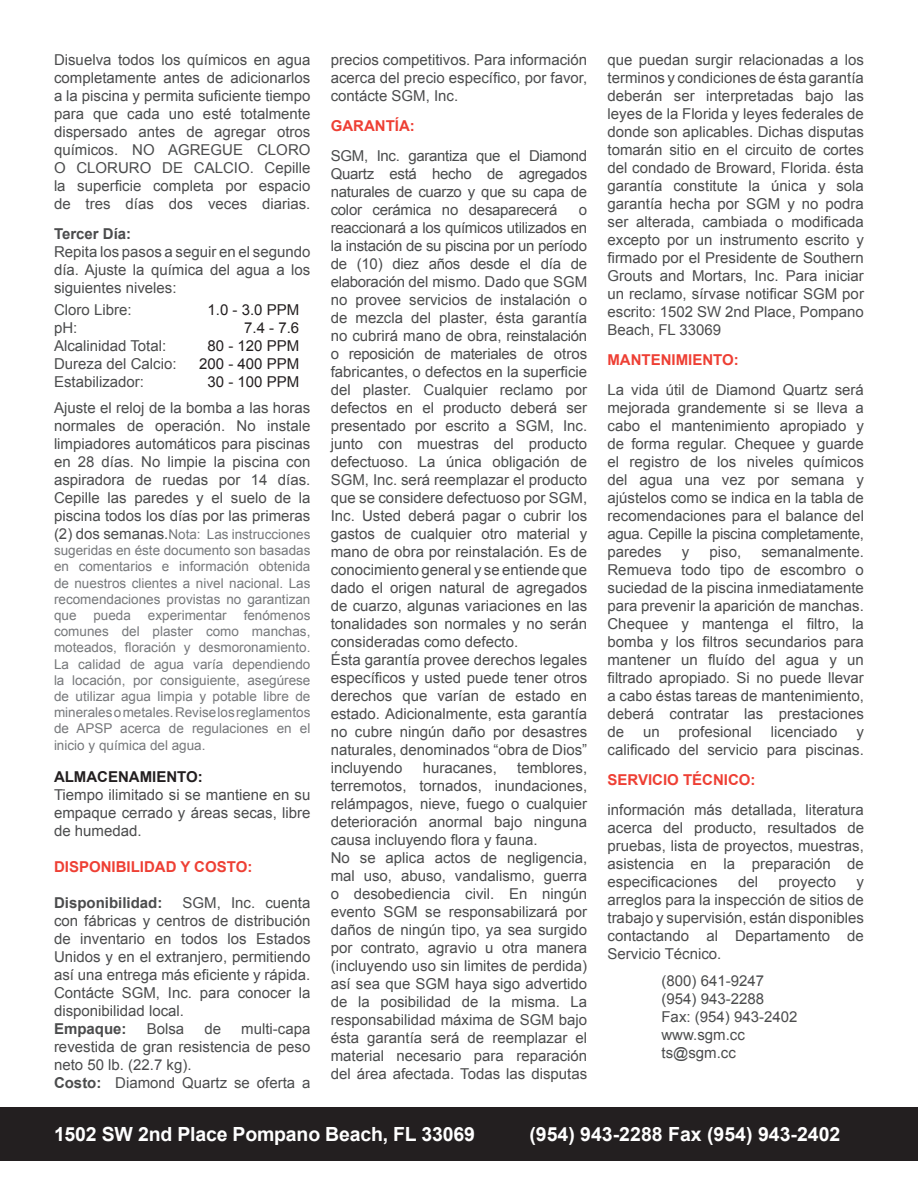
<style>
.page{position:relative;width:918px;height:1188px;background:#fff}
.page>*{position:absolute;margin:0;border:0;box-sizing:border-box;transform-origin:0 0}
.t1{font:700 19.5px "Arial";letter-spacing:-.01em;color:#fff}
.t2{font:15px/18px "Arial";color:#4b4c4d;text-align:justify}
.t3{font:700 15px "Arial";color:#ee3f34}
.t4{font:15px "Arial";color:#231f20}
.t5{font:700 15px "Arial";color:#4b4c4d}
.t6{font:700 15px "Arial";color:#231f20}
.t7{font:13.5px/16.2px "Arial";color:#76787b;text-align:justify}
.s1{font-size:15px;color:#4b4c4d}
.s2{font-weight:700}
</style>
<div class="page">
<div style="left:0;top:1107px;width:918px;height:54px;background:#231f20"></div>
<p class="t2" style="left:54px;top:51px;width:258px">Disuelva todos los químicos en agua completamente antes de adicionarlos a la piscina y permita suficiente tiempo para que cada uno esté totalmente dispersado antes de agregar otros químicos. NO AGREGUE CLORO O CLORURO DE CALCIO. Cepille la superficie completa por espacio de tres días dos veces diarias.</p>
<p class="t5" style="left:54px;top:224px;width:79px">Tercer Día:</p>
<p class="t2" style="left:54px;top:243px;width:258px">Repita los pasos a seguir en el segundo día. Ajuste la química del agua a los siguientes niveles:</p>
<p class="t2" style="left:54px;top:301px;width:79px">Cloro Libre:</p>
<p class="t2" style="left:54px;top:319px;width:124px;text-align:left">pH:<br>Alcalinidad Total:<br>Dureza del Calcio:<br>Estabilizador:</p>
<p class="t4" style="left:208px;top:300px;width:93px">1.0 - 3.0 PPM</p>
<p class="t4" style="left:244px;top:318px;width:57px">7.4 - 7.6</p>
<p class="t4" style="left:208px;top:336px;width:93px">80 - 120 PPM</p>
<p class="t4" style="left:199px;top:354px;width:102px">200 - 400 PPM</p>
<p class="t4" style="left:208px;top:372px;width:93px">30 - 100 PPM</p>
<p class="t2" style="left:54px;top:399px;width:258px">Ajuste el reloj de la bomba a las horas normales de operación. No instale limpiadores automáticos para piscinas en 28 días. No limpie la piscina con aspiradora de ruedas por 14 días.<br>Cepille las paredes y el suelo de la piscina todos los días por las primeras</p>
<p class="t7" style="left:54px;top:526px;width:258px"><span class="s1">(2) dos semanas.</span>Nota: Las instrucciones sugeridas en éste documento son basadas en comentarios e información obtenida de nuestros clientes a nivel nacional. Las recomendaciones provistas no garantizan que</p>
<p class="t7" style="left:54px;top:607px;width:258px;text-indent:190px">fenómenos comunes del plaster como manchas, moteados, floración y desmoronamiento.<br>La calidad de agua varía dependiendo la locación, por consiguiente, asegúrese de utilizar agua limpia y potable libre de minerales o metales. Revise los reglamentos de APSP acerca de regulaciones en el inicio y química del agua.</p>
<p class="t6" style="left:54px;top:767px;width:150px">ALMACENAMIENTO:</p>
<p class="t2" style="left:54px;top:786px;width:258px">Tiempo ilimitado si se mantiene en su empaque cerrado y áreas secas, libre de humedad.</p>
<p class="t3" style="left:54px;top:857px;width:200px">DISPONIBILIDAD Y COSTO:</p>
<p class="t5" style="left:54px;top:893px;width:110px">Disponibilidad:</p>
<p class="t7" style="left:93px;top:607px;width:39px">pueda</p>
<p class="t7" style="left:148px;top:607px;width:80px">experimentar</p>
<p class="t2" style="left:54px;top:894px;width:258px;text-indent:129px">SGM, Inc. cuenta con fábricas y centros de distribución de inventario en todos los Estados Unidos y en el extranjero, permitiendo así una entrega más eficiente y rápida.<br>Contácte SGM, Inc. para conocer la disponibilidad local.</p>
<p class="t5" style="left:54px;top:1019px;width:74px">Empaque:</p>
<p class="t2" style="left:147px;top:1020px;width:39px">Bolsa</p>
<p class="t2" style="left:204px;top:1020px;width:18px">de</p>
<p class="t2" style="left:54px;top:1020px;width:258px;text-indent:187px">multi-capa revestida de gran resistencia de peso neto 50 lb. (22.7 kg).</p>
<p class="t2" style="left:54px;top:1074px;width:258px"><span class="s2">Costo:</span> Diamond Quartz se oferta a</p>
<p class="t2" style="left:331px;top:51px;width:258px">precios competitivos. Para información acerca del precio específico, por favor, contácte SGM, Inc.</p>
<p class="t3" style="left:331px;top:116px;width:86px">GARANTÍA:</p>
<p class="t2" style="left:331px;top:147px;width:258px">SGM, Inc. garantiza que el Diamond Quartz está hecho de agregados naturales de cuarzo y que su capa de color cerámica no desaparecerá</p>
<p class="t2" style="left:331px;top:201px;width:258px;text-indent:248px">o reaccionará a los químicos utilizados en la instación de su piscina por un período de (10) diez años desde el día de elaboración del mismo. Dado que SGM no provee servicios de instalación o de mezcla del plaster, ésta garantía no cubrirá mano de obra, reinstalación o reposición de materiales de otros fabricantes, o defectos en la superficie del plaster. Cualquier reclamo por defectos en el producto deberá ser presentado por escrito a SGM, Inc. junto con muestras del producto defectuoso. La única obligación de SGM, Inc. será reemplazar el producto que se considere defectuoso por SGM, Inc. Usted deberá pagar o cubrir los gastos de cualquier otro material y mano de obra por reinstalación. Es de conocimiento general y se entiende que dado el origen natural de agregados de cuarzo, algunas variaciones en las tonalidades son normales y no serán consideradas como defecto.</p>
<p class="t2" style="left:331px;top:651px;width:258px">Ésta garantía provee derechos legales específicos y usted puede tener otros derechos que varían de estado en estado. Adicionalmente, esta garantía no cubre ningún daño por desastres naturales, denominados “obra de Dios” incluyendo</p>
<p class="t2" style="left:331px;top:759px;width:258px;text-indent:186px">temblores, terremotos, tornados, inundaciones, relámpagos, nieve, fuego o cualquier deterioración anormal bajo ninguna causa incluyendo flora y fauna.</p>
<p class="t2" style="left:331px;top:849px;width:258px">No se aplica actos de negligencia, mal uso, abuso, vandalismo, guerra o desobediencia civil. En ningún evento SGM se responsabilizará por daños de ningún tipo, ya sea surgido por contrato, agravio u otra manera (incluyendo uso sin limites de perdida) así sea que SGM haya sigo advertido de la posibilidad de la misma. La responsabilidad máxima de SGM bajo ésta garantía será de reemplazar el material necesario para reparación del área afectada. Todas las disputas</p>
<p class="t2" style="left:423px;top:759px;width:76px">huracanes,</p>
<p class="t2" style="left:608px;top:51px;width:258px">que puedan surgir relacionadas a los terminos y condiciones de ésta garantía deberán ser interpretadas bajo las leyes de la Florida y leyes federales de donde son aplicables. Dichas disputas tomarán sitio en el circuito de cortes del condado de Broward, Florida. ésta garantía constitute la única y sola garantía hecha por SGM y no podra ser alterada, cambiada o modificada excepto por un instrumento escrito y firmado por el Presidente de Southern Grouts and Mortars, Inc. Para iniciar un reclamo, sírvase notificar SGM por escrito: 1502 SW 2nd Place, Pompano Beach, FL 33069</p>
<p class="t3" style="left:608px;top:350px;width:133px">MANTENIMIENTO:</p>
<p class="t2" style="left:608px;top:381px;width:258px">La vida útil de Diamond Quartz será mejorada grandemente si se lleva a cabo el mantenimiento apropiado y de forma regular. Chequee y guarde el registro de los niveles químicos del agua una vez por semana y ajústelos como se indica en la tabla de recomendaciones para el balance del agua. Cepille la piscina completamente, paredes</p>
<p class="t2" style="left:608px;top:543px;width:258px;text-indent:154px">semanalmente.<br>Remueva todo tipo de escombro o suciedad de la piscina inmediatamente para prevenir la aparición de manchas.<br>Chequee y mantenga el filtro, la bomba y los filtros secundarios para mantener un fluído del agua y un filtrado apropiado. Si no puede llevar a cabo éstas tareas de mantenimiento, deberá contratar las prestaciones de</p>
<p class="t2" style="left:682px;top:543px;width:9px">y</p>
<p class="t2" style="left:710px;top:543px;width:33px">piso,</p>
<p class="t2" style="left:643px;top:723px;width:18px">un</p>
<p class="t2" style="left:679px;top:723px;width:75px">profesional</p>
<p class="t2" style="left:771px;top:723px;width:68px">licenciado</p>
<p class="t2" style="left:608px;top:723px;width:258px;text-align:right">y<br>calificado del servicio para piscinas.</p>
<p class="t3" style="left:608px;top:770px;width:150px">SERVICIO TÉCNICO:</p>
<p class="t2" style="left:608px;top:801px;width:258px">información más detallada, literatura acerca del producto, resultados de pruebas, lista de proyectos, muestras, asistencia en la preparación de especificaciones</p>
<p class="t2" style="left:738px;top:873px;width:22px">del</p>
<p class="t2" style="left:779px;top:873px;width:59px">proyecto</p>
<p class="t2" style="left:608px;top:873px;width:258px;text-indent:249px">y arreglos para la inspección de sitios de trabajo y supervisión, están disponibles contactando al Departamento de Servicio Técnico.</p>
<p class="t2" style="left:662px;top:972px;width:104px">(800) 641-9247</p>
<p class="t2" style="left:662px;top:990px;width:104px">(954) 943-2288</p>
<p class="t2" style="left:662px;top:1008px;width:137px">Fax: (954) 943-2402</p>
<p class="t2" style="left:662px;top:1026px;width:85px">www.sgm.cc</p>
<p class="t2" style="left:662px;top:1044px;width:76px">ts@sgm.cc</p>
<p class="t1" style="left:54px;top:1121px;width:423px">1502 SW 2nd Place Pompano Beach, FL 33069</p>
<p class="t1" style="left:529px;top:1121px;width:313px">(954) 943-2288 Fax (954) 943-2402</p>
</div>
